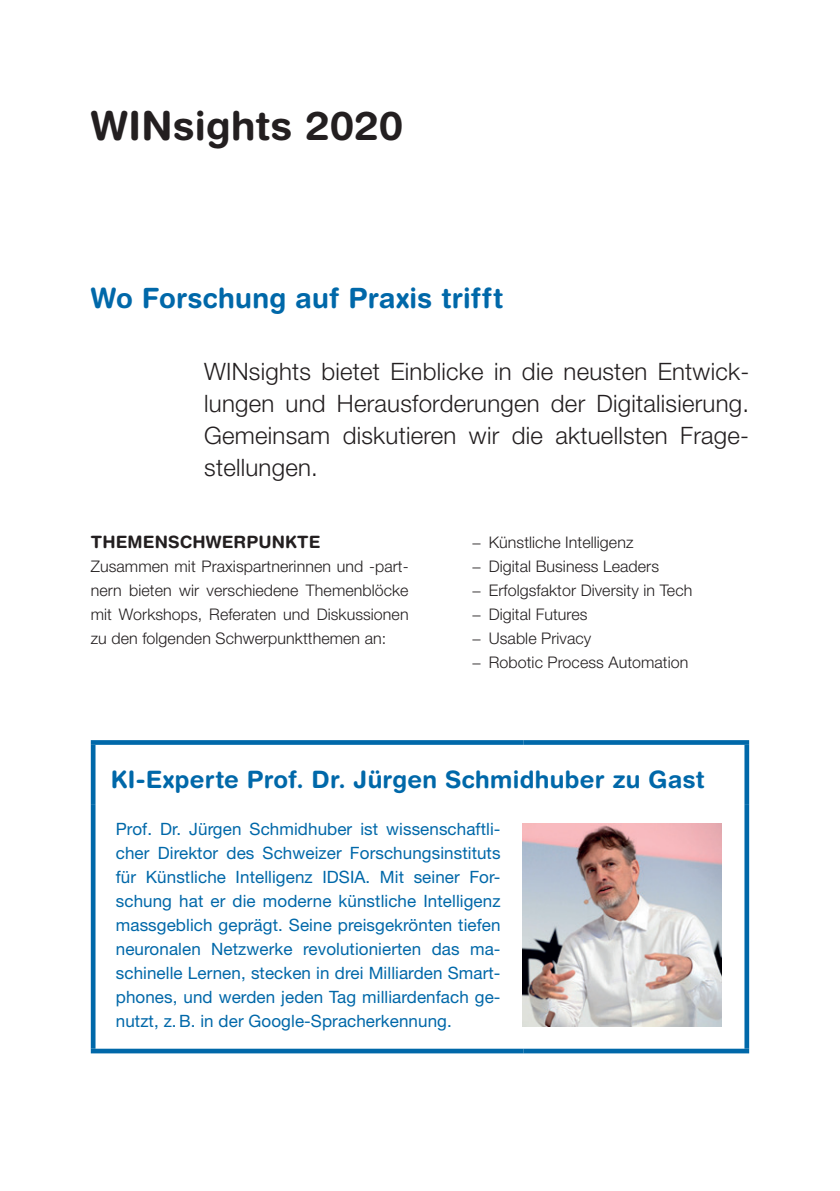
<style>
.page{position:relative;width:840px;height:1191px;background:#fff}
.page>*{position:absolute;margin:0;border:0;box-sizing:border-box;transform-origin:0 0}
.t1{font:700 40px "Helvetica Rounded LT Std";letter-spacing:.01em;color:#231f20}
.t2{font:700 28px "Helvetica Rounded LT Std";letter-spacing:.01em;color:#0068a9}
.t3{font:300 24px/32px "Helvetica Neue LT Pro";letter-spacing:.01em;color:#231f20;text-align:justify}
.t4{font:700 24px "Helvetica Rounded LT Std";letter-spacing:.01em;color:#0068a9}
.t5{font:17px/24px "Helvetica Neue LT Pro";letter-spacing:.005em;color:#0068a9;text-align:justify}
.t6{font:700 17px "Helvetica Rounded LT Std";letter-spacing:.01em;color:#231f20}
.t7{font:300 16px/24px "Helvetica Neue LT Pro";letter-spacing:.005em;color:#231f20;text-align:justify}
</style>
<div class="page">
<div style="left:91px;top:740px;width:432px;height:5px;background:#0068a9"></div>
<hr style="left:91px;top:745px;width:4px;height:60px;background:#0068a9">
<div style="left:523px;top:740px;width:225px;height:5px;background:#0068a9"></div>
<svg style="left:744px;top:745px;width:4px;height:60px"></svg>
<hr style="left:91px;top:805px;width:4px;height:243px;background:#0068a9">
<svg style="left:744px;top:805px;width:4px;height:243px"></svg>
<div style="left:91px;top:1048px;width:432px;height:5px;background:#0068a9"></div>
<div style="left:523px;top:1048px;width:225px;height:5px;background:#0068a9"></div>
<img style="left:522px;top:823px;width:199px;height:203px">
<h1 class="t1" style="left:91px;top:101px;width:314px">WINsights 2020</h1>
<h2 class="t2" style="left:91px;top:281px;width:413px">Wo Forschung auf Praxis trifft</h2>
<h3 class="t3" style="left:204px;top:355px;width:546px">WINsights bietet Einblicke in die neusten Entwick&shy;lungen und Herausforderungen der Digitalisierung.<br>Gemeinsam diskutieren wir die aktuellsten Frage&shy;stellungen.</h3>
<p class="t6" style="left:91px;top:531px;width:231px">THEMENSCHWERPUNKTE</p>
<p class="t7" style="left:91px;top:554px;width:319px">Zusammen mit Praxispartnerinnen und -part&shy;nern bieten wir verschiedene Themenblöcke mit Workshops, Referaten und Diskussionen zu den folgenden Schwerpunktthemen an:</p>
<p class="t7" style="left:471px;top:530px;width:222px;text-align:left">− Künstliche Intelligenz<br>− Digital Business Leaders<br>− Erfolgsfaktor Diversity in Tech − Digital Futures<br>− Usable Privacy<br>− Robotic Process Automation</p>
<h3 class="t4" style="left:111px;top:765px;width:595px">KI-Experte Prof. Dr. Jürgen Schmidhuber zu Gast</h3>
<p class="t5" style="left:116px;top:816px;width:386px">Prof. Dr. Jürgen Schmidhuber ist wissenschaftli&shy;cher Direktor des Schweizer Forschungsinstituts für Künstliche Intelligenz IDSIA. Mit seiner For&shy;schung hat er die moderne künstliche Intelligenz massgeblich geprägt. Seine preisgekrönten tiefen neuronalen Netzwerke revolutionierten das ma&shy;schinelle Lernen, stecken in drei Milliarden Smart&shy;phones, und werden jeden Tag milliardenfach ge&shy;nutzt, z.B. in der Google-Spracherkennung.</p>
</div>
